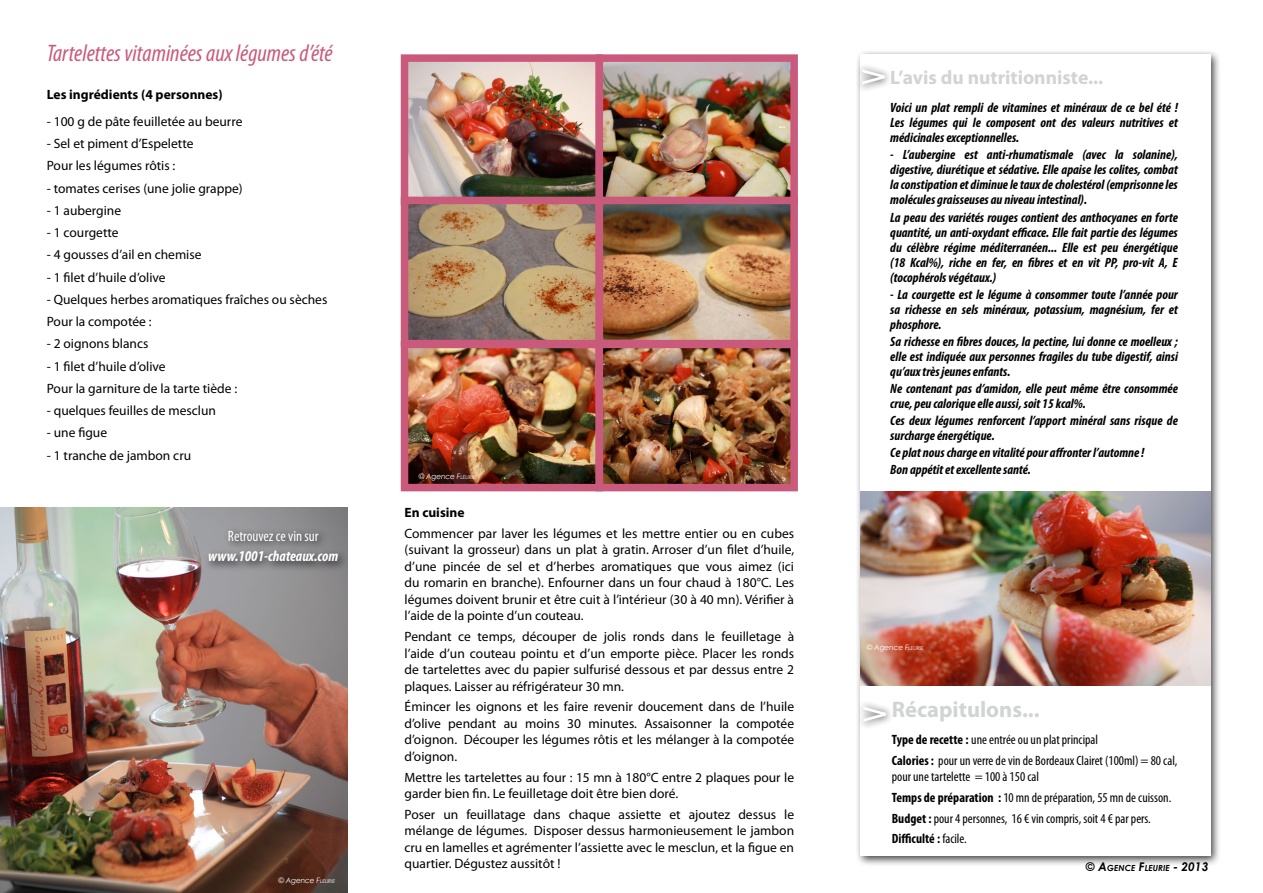
<style>
.page{position:relative;width:1263px;height:893px;background:#fff}
.page>*{position:absolute;margin:0;border:0;box-sizing:border-box;transform-origin:0 0}
.t1{font:43.5px "Blair Md ITCTT Medium";color:#fff;scale:1.15 1}
.t2{font:italic condensed 24px "Myriad Pro";color:#ca5a7c}
.t3{font:700 22.5px "Myriad Pro";color:#d1d3d4}
.t4{font:700 19.5px "Myriad Pro";color:#d1d3d4}
.t5{font:italic 700 condensed 15px "Myriad Pro";color:#fff}
.t6{font:condensed 15px "Myriad Pro";color:#fff}
.t7{font:13.5px/16.5px "Myriad Pro";color:#000}
.t8{font:italic 700 condensed 13.5px/15px "Myriad Pro";color:#000;text-align:justify}
.t9{font:condensed 13.5px/20.7px "Myriad Pro";color:#000}
.t10{font:700 13.5px "Myriad Pro";color:#000}
.t11{font:italic 700 8.4px "Century Gothic";color:#000}
.t12{font:italic 7.5px "Century Gothic";letter-spacing:-.02em;color:#fff}
.s1{font-style:inherit}
.s2{font-size:5.25px}
.s3{font-weight:700}
.s4{font-size:12px}
</style>
<div class="page">
<div style="left:855px;top:49px;width:366px;height:818px;background:#000;opacity:.75"></div>
<div style="left:860px;top:54px;width:350px;height:802px;background:#fff"></div>
<div style="left:856px;top:700px;width:39px;height:30px;background:#000;opacity:.75"></div>
<div style="left:855px;top:63px;width:38px;height:30px;background:#000;opacity:.75"></div>
<img style="left:860px;top:491px;width:350px;height:194px">
<img style="left:0;top:507px;width:348px;height:386px">
<img style="left:410px;top:63px;width:184px;height:133px">
<div style="left:401px;top:54px;width:202px;height:151px;border:8px solid #ca5a7c"></div>
<div style="left:204px;top:526px;width:145px;height:47px;background:#000;opacity:.75"></div>
<img style="left:605px;top:63px;width:184px;height:133px">
<div style="left:596px;top:54px;width:202px;height:151px;border:8px solid #ca5a7c"></div>
<img style="left:410px;top:350px;width:184px;height:132px">
<div style="left:401px;top:341px;width:202px;height:150px;border:8px solid #ca5a7c"></div>
<img style="left:605px;top:350px;width:184px;height:132px">
<div style="left:596px;top:341px;width:202px;height:150px;border:8px solid #ca5a7c"></div>
<svg style="left:410px;top:206px;width:184px;height:132px;background:#a88e6b"></svg>
<div style="left:401px;top:197px;width:202px;height:150px;border:8px solid #ca5a7c"></div>
<img style="left:605px;top:206px;width:184px;height:132px">
<div style="left:596px;top:197px;width:202px;height:150px;border:8px solid #ca5a7c"></div>
<h2 class="t2" style="left:47px;top:38px;width:287px">Tartelettes vitaminées aux légumes d’été</h2>
<p class="t10" style="left:47px;top:86px;width:177px">Les ingrédients (4 personnes)</p>
<p class="t7" style="left:47px;top:113px;width:197px">- 100 g de pâte feuilletée au beurre</p>
<p class="t7" style="left:47px;top:132px;width:148px;line-height:22.2px">- Sel et piment d’Espelette<br>Pour les légumes rôtis :</p>
<p class="t7" style="left:47px;top:180px;width:197px">- tomates cerises (une jolie grappe)</p>
<p class="t7" style="left:47px;top:202px;width:76px">- 1 aubergine</p>
<p class="t7" style="left:47px;top:224px;width:73px">- 1 courgette</p>
<p class="t7" style="left:47px;top:246px;width:156px">- 4 gousses d’ail en chemise</p>
<p class="t7" style="left:47px;top:269px;width:120px">- 1 filet d’huile d’olive</p>
<p class="t7" style="left:47px;top:288px;width:282px;line-height:22.2px">- Quelques herbes aromatiques fraîches ou sèches<br>Pour la compotée :</p>
<p class="t7" style="left:47px;top:335px;width:103px">- 2 oignons blancs</p>
<p class="t7" style="left:47px;top:355px;width:192px;line-height:22.2px">- 1 filet d’huile d’olive<br>Pour la garniture de la tarte tiède :</p>
<p class="t7" style="left:47px;top:402px;width:171px">- quelques feuilles de mesclun</p>
<p class="t7" style="left:47px;top:424px;width:62px">- une figue</p>
<p class="t7" style="left:47px;top:447px;width:146px">- 1 tranche de jambon cru</p>
<p class="t6" style="left:228px;top:527px;width:92px">Retrouvez ce vin sur</p>
<p class="t5" style="left:208px;top:547px;width:131px">www.1001-chateaux.com</p>
<p class="t12" style="left:278px;top:875px;width:58px">© Agence <span class="s1">F</span><span class="s2">LEURIE</span></p>
<p class="t12" style="left:419px;top:471px;width:58px">© Agence <span class="s1">F</span><span class="s2">LEURIE</span></p>
<p class="t10" style="left:404px;top:504px;width:62px">En cuisine</p>
<p class="t7" style="left:404px;top:525px;width:391px;text-align:justify">Commencer par laver les légumes et les mettre entier ou en cubes (suivant la grosseur) dans un plat à gratin. Arroser d’un filet d’huile, d’une pincée de sel et d’herbes aromatiques que vous aimez (ici du romarin en branche). Enfourner dans un four chaud à 180°C. Les légumes doivent brunir et être cuit à l’intérieur (30 à 40 mn). Vérifier à l’aide de la pointe d’un couteau.</p>
<p class="t7" style="left:404px;top:628px;width:391px;text-align:justify">Pendant ce temps, découper de jolis ronds dans le feuilletage à l’aide d’un couteau pointu et d’un emporte pièce. Placer les ronds de tartelettes avec du papier sulfurisé dessous et par dessus entre 2 plaques. Laisser au réfrigérateur 30 mn.</p>
<p class="t7" style="left:404px;top:698px;width:391px;text-align:justify">émincer les oignons et les faire revenir doucement dans de l’huile d’olive pendant au moins 30 minutes. Assaisonner la compotée d’oignon. Découper les légumes rôtis et les mélanger à la compotée d’oignon.</p>
<p class="t7" style="left:404px;top:769px;width:391px">Mettre les tartelettes au four : 15 mn à 180°C entre 2 plaques pour le garder bien fin. Le feuilletage doit être bien doré.</p>
<p class="t7" style="left:404px;top:806px;width:391px;text-align:justify">Poser un feuillatage dans chaque assiette et ajoutez dessus le mélange de légumes. Disposer dessus harmonieusement le jambon cru en lamelles et agrémenter l’assiette avec le mesclun, et la figue en quartier. Dégustez aussitôt !</p>
<h1 class="t1" style="left:860px;top:39px;width:25px">&gt;</h1>
<h3 class="t4" style="left:890px;top:65px;width:214px">L’avis du nutritionniste...</h3>
<p class="t8" style="left:890px;top:100px;width:289px">Voici un plat rempli de vitamines et minéraux de ce bel été !<br>Les légumes qui le composent ont des valeurs nutritives et médicinales exceptionnelles.</p>
<p class="t8" style="left:890px;top:147px;width:289px">- L’aubergine est anti-rhumatismale (avec la solanine), digestive, diurétique et sédative. Elle apaise les colites, combat la constipation et diminue le taux de cholestérol (emprisonne les molécules graisseuses au niveau intestinal).</p>
<p class="t8" style="left:890px;top:209px;width:289px">La peau des variétés rouges contient des anthocyanes en forte quantité, un anti-oxydant efficace. Elle fait partie des légumes du célèbre régime méditerranéen... Elle est peu énergétique (18 Kcal%), riche en fer, en fibres et en vit PP, pro-vit A, E (tocophérols végétaux.)</p>
<p class="t8" style="left:890px;top:286px;width:289px">- La courgette est le légume à consommer toute l’année pour sa richesse en sels minéraux, potassium, magnésium, fer et phosphore.</p>
<p class="t8" style="left:890px;top:334px;width:289px">Sa richesse en fibres douces, la pectine, lui donne ce moelleux ; elle est indiquée aux personnes fragiles du tube digestif, ainsi qu’aux très jeunes enfants.</p>
<p class="t8" style="left:890px;top:381px;width:289px">Ne contenant pas d’amidon, elle peut même être consommée crue, peu calorique elle aussi, soit 15 kcal%.</p>
<p class="t8" style="left:890px;top:413px;width:289px">Ces deux légumes renforcent l’apport minéral sans risque de surcharge énergétique.</p>
<p class="t8" style="left:890px;top:444px;width:256px;line-height:17.1px">Ce plat nous charge en vitalité pour affronter l’automne !<br>Bon appétit et excellente santé.</p>
<p class="t12" style="left:867px;top:642px;width:58px">© Agence <span class="s1">F</span><span class="s2">LEURIE</span></p>
<h3 class="t3" style="left:892px;top:694px;width:149px">Récapitulons...</h3>
<p class="t9" style="left:892px;top:729px;width:287px"><span class="s3">Type de recette :</span> une entrée ou un plat principal<br><span class="s3">Calories :</span> pour un verre de vin de Bordeaux Clairet (100ml) = 80 cal,</p>
<p class="t9" style="left:892px;top:766px;width:281px">pour une tartelette = 100 à 150 cal<br><span class="s3">Temps de préparation :</span> 10 mn de préparation, 55 mn de cuisson.<br><span class="s3">Budget :</span> pour 4 personnes, 16 € vin compris, soit 4 € par pers.<br><span class="s3">Difficulté :</span> facile.</p>
<h1 class="t1" style="left:861px;top:676px;width:25px">&gt;</h1>
<p class="t11" style="left:1086px;top:862px;width:124px"><span class="s4">© A</span>GENCE <span class="s4">F</span>LEURIE <span class="s4">- 2013</span></p>
</div>
